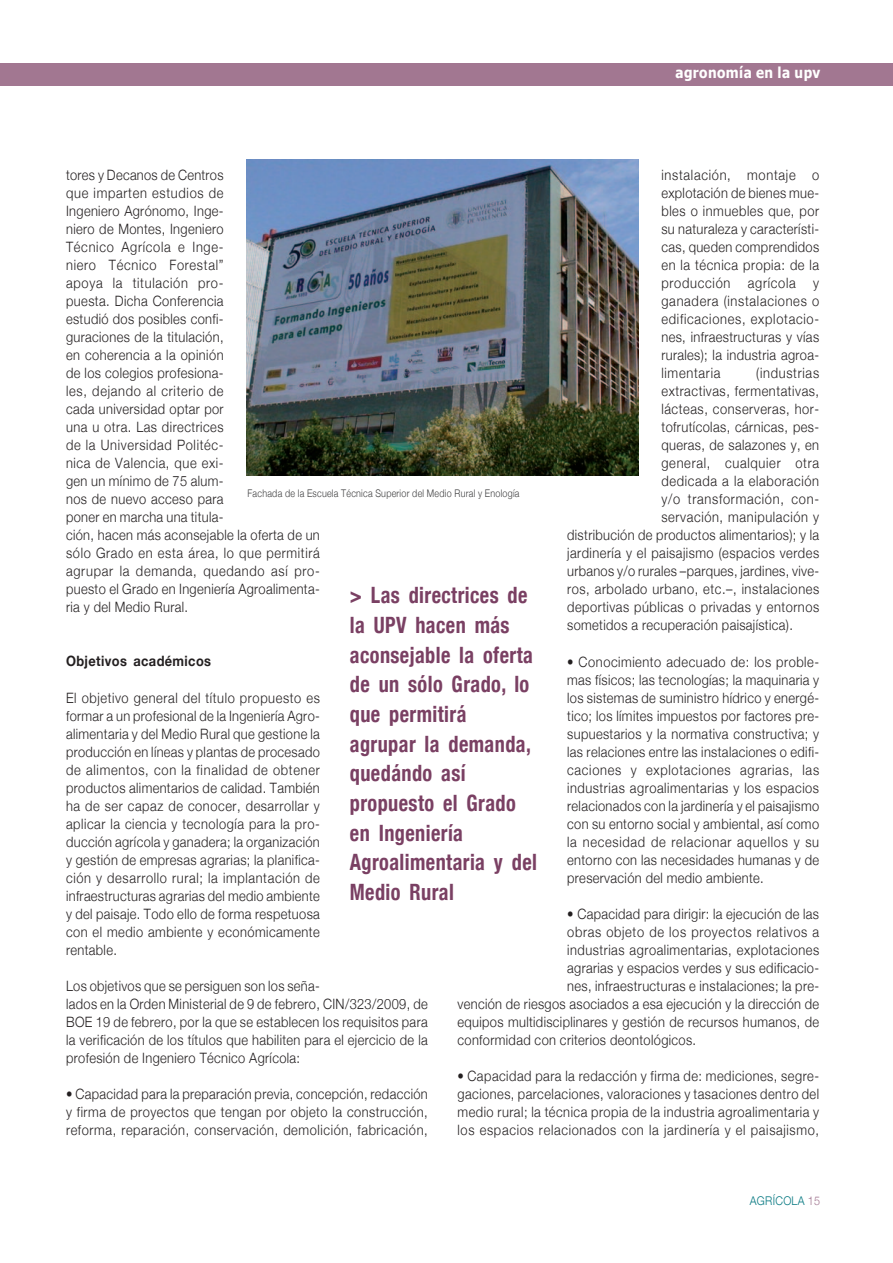
<style>
.page{position:relative;width:893px;height:1263px;background:#fff}
.page>*{position:absolute;margin:0;border:0;box-sizing:border-box;transform-origin:0 0}
.t1{font:700 condensed 22.5px/29.7px "Helvetica Neue";letter-spacing:.02em;color:#7a4063;scale:.9 1}
.t2{font:700 15px "Tahoma";letter-spacing:.03em;color:#fff;scale:.9 1}
.t3{font:300 14.25px/18px "Helvetica Neue";letter-spacing:.03em;color:#231f20;text-align:justify;scale:.9 1}
.t4{font:300 14.25px "Helvetica Neue";letter-spacing:.05em;color:#231f20;scale:.9 1}
.t5{font:300 14.25px "Helvetica Neue";letter-spacing:.055em;color:#231f20;scale:.9 1}
.t6{font:700 14.25px "Helvetica Neue";letter-spacing:.03em;color:#231f20;scale:.9 1}
.t7{font:300 12px "Helvetica Neue";letter-spacing:.03em;color:#047780;scale:.9 1}
.t8{font:300 10.5px "Helvetica Neue";letter-spacing:.03em;color:#3e3e3f;scale:.85 1}
.s1{color:#a27791}
</style>
<div class="page">
<div style="left:0;top:64px;width:892px;height:22px;background:#a27791"></div>
<img style="left:246px;top:160px;width:393px;height:315px">
<p class="t2" style="left:675px;top:62px;width:162px">agronomía en la upv</p>
<p class="t3" style="left:66px;top:166px;width:283px;text-align:left">tores y Decanos de Centros<br>que imparten estudios de<br>Ingeniero Agrónomo, Inge-<br>niero de Montes, Ingeniero<br>Técnico Agrícola e Inge-<br>niero Técnico Forestal”<br>apoya la titulación pro-<br>puesta. Dicha Conferencia<br>estudió dos posibles confi-<br>guraciones de la titulación,<br>en coherencia a la opinión<br>de los colegios profesiona-<br>les, dejando al criterio de<br>cada universidad optar por<br>una u otra. Las directrices<br>de la Universidad Politéc-<br>nica de Valencia, que exi-<br>gen un mínimo de 75 alum-<br>nos de nuevo acceso para<br>poner en marcha una titula-<br>ción, hacen más aconsejable la oferta de un sólo Grado en esta área, lo que permitirá agrupar la demanda, quedando así pro&shy;puesto el Grado en Ingeniería Agroalimenta&shy;ria y del Medio Rural.</p>
<p class="t3" style="left:661px;top:166px;width:177px">instalación, montaje o explotación de bienes mue&shy;bles o inmuebles que, por su naturaleza y característi&shy;cas, queden comprendidos en la técnica propia: de la producción agrícola y ganadera (instalaciones o edificaciones, explotacio&shy;nes, infraestructuras y vías rurales); la industria agroa&shy;limentaria</p>
<p class="t5" style="left:756px;top:365px;width:71px">(industrias</p>
<p class="t3" style="left:661px;top:382px;width:177px">extractivas, fermentativas,</p>
<p class="t3" style="left:661px;top:400px;width:177px">lácteas, conserveras, hor-</p>
<p class="t3" style="left:661px;top:418px;width:177px">tofrutícolas, cárnicas, pes-</p>
<p class="t3" style="left:661px;top:436px;width:177px">queras, de salazones y, en</p>
<p class="t5" style="left:661px;top:455px;width:177px">general, cualquier otra</p>
<p class="t4" style="left:661px;top:473px;width:177px">dedicada a la elaboración</p>
<p class="t5" style="left:661px;top:491px;width:177px">y/o transformación, con-</p>
<p class="t4" style="left:661px;top:509px;width:177px">servación, manipulación y</p>
<p class="t3" style="left:567px;top:526px;width:281px">distribución de productos alimentarios); y la</p>
<p class="t3" style="left:567px;top:544px;width:281px">jardinería y el paisajismo (espacios verdes</p>
<p class="t3" style="left:567px;top:562px;width:281px">urbanos y/o rurales –parques, jardines, vive-</p>
<p class="t3" style="left:567px;top:580px;width:281px">ros, arbolado urbano, etc.–, instalaciones</p>
<p class="t3" style="left:567px;top:598px;width:281px">deportivas públicas o privadas y entornos</p>
<p class="t3" style="left:567px;top:616px;width:252px">sometidos a recuperación paisajística).</p>
<p class="t3" style="left:567px;top:652px;width:281px">• Conocimiento adecuado de: los proble&shy;mas físicos; las tecnologías; la maquinaria y los sistemas de suministro hídrico y energé&shy;tico; los límites impuestos por factores pre&shy;supuestarios y la normativa constructiva; y las relaciones entre las instalaciones o edifi&shy;caciones y explotaciones agrarias, las industrias agroalimentarias y los espacios relacionados con la jardinería y el paisajismo con su entorno social y ambiental, así como la necesidad de relacionar aquellos y su entorno con las necesidades humanas y de preservación del medio ambiente.</p>
<p class="t3" style="left:567px;top:904px;width:281px">• Capacidad para dirigir: la ejecución de las</p>
<p class="t4" style="left:567px;top:923px;width:281px">obras objeto de los proyectos relativos a</p>
<p class="t3" style="left:567px;top:940px;width:281px">industrias agroalimentarias, explotaciones</p>
<p class="t3" style="left:567px;top:958px;width:281px">agrarias y espacios verdes y sus edificacio-</p>
<p class="t3" style="left:567px;top:976px;width:281px">nes, infraestructuras e instalaciones; la pre-</p>
<p class="t3" style="left:457px;top:994px;width:403px">vención de riesgos asociados a esa ejecución y la dirección de</p>
<p class="t3" style="left:457px;top:1012px;width:403px">equipos multidisciplinares y gestión de recursos humanos, de</p>
<p class="t3" style="left:457px;top:1030px;width:267px">conformidad con criterios deontológicos.</p>
<p class="t3" style="left:457px;top:1066px;width:403px">• Capacidad para la redacción y firma de: mediciones, segre&shy;gaciones, parcelaciones, valoraciones y tasaciones dentro del medio rural; la técnica propia de la industria agroalimentaria y los espacios relacionados con la jardinería y el paisajismo,</p>
<p class="t8" style="left:247px;top:486px;width:321px">Fachada de la Escuela Técnica Superior del Medio Rural y Enología</p>
<h1 class="t1" style="left:350px;top:580px;width:209px">&gt; Las directrices de la UPV hacen más aconsejable la oferta de un sólo Grado, lo que permitirá agrupar la demanda, quedándo así propuesto el Grado en Ingeniería<br>Agroalimentaria y del<br>Medio Rural</h1>
<p class="t6" style="left:66px;top:652px;width:163px">Objetivos académicos</p>
<p class="t3" style="left:66px;top:688px;width:283px">El objetivo general del título propuesto es formar a un profesional de la Ingeniería Agro&shy;alimentaria y del Medio Rural que gestione la producción en líneas y plantas de procesado de alimentos, con la finalidad de obtener productos alimentarios de calidad. También ha de ser capaz de conocer, desarrollar y aplicar la ciencia y tecnología para la pro&shy;ducción agrícola y ganadera; la organización y gestión de empresas agrarias; la planifica&shy;ción y desarrollo rural; la implantación de infraestructuras agrarias del medio ambiente y del paisaje. Todo ello de forma respetuosa con el medio ambiente y económicamente rentable.</p>
<p class="t3" style="left:66px;top:976px;width:403px;text-align:left">Los objetivos que se persiguen son los seña-<br>lados en la Orden Ministerial de 9 de febrero, CIN/323/2009, de BOE 19 de febrero, por la que se establecen los requisitos para la verificación de los títulos que habiliten para el ejercicio de la profesión de Ingeniero Técnico Agrícola:</p>
<p class="t3" style="left:66px;top:1084px;width:403px">• Capacidad para la preparación previa, concepción, redacción y firma de proyectos que tengan por objeto la construcción, reforma, reparación, conservación, demolición, fabricación,</p>
<p class="t7" style="left:749px;top:1193px;width:80px">AGRÍCOLA <span class="s1">15</span></p>
</div>
